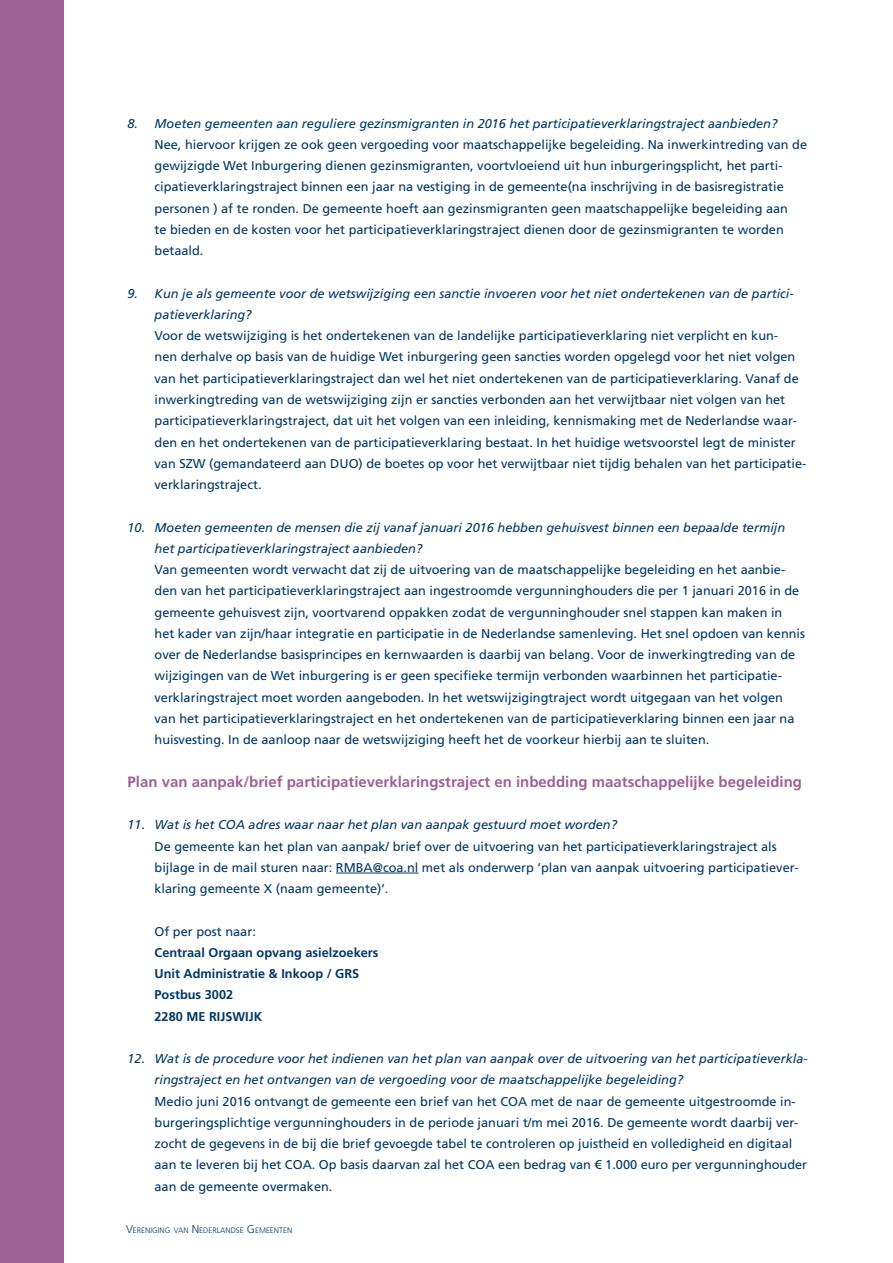
<style>
.page{position:relative;width:893px;height:1263px;background:#fff}
.page>*{position:absolute;margin:0;border:0;box-sizing:border-box;transform-origin:0 0}
._003_Tussenkop_1___1{font:700 15px "Frutiger LT Std";color:#a06197}
._005_Broodtekst___ta{font:12.75px/21.3px "Frutiger LT Std";color:#003865}
.t1{font:italic 12.75px/21.3px "Frutiger LT Std";color:#003865}
._005_Broodtekst___ta-2{font:700 12.75px "Frutiger LT Std";color:#003865}
.t2{font:300 7.8px "Frutiger LT Std";color:#003865}
.s1{font-size:11.25px}
</style>
<div class="page">
<div style="left:0;top:0;width:64px;height:1263px;background:#a06197"></div>
<hr style="left:336px;top:873px;width:82px;height:1px;background:#003865">
<p class="t1" style="left:128px;top:113px;width:651px">8. Moeten gemeenten aan reguliere gezinsmigranten in 2016 het participatieverklaringstraject aanbieden?</p>
<p class="_005_Broodtekst___ta" style="left:155px;top:134px;width:654px">Nee, hiervoor krijgen ze ook geen vergoeding voor maatschappelijke begeleiding. Na inwerkintreding van de gewijzigde Wet Inburgering dienen gezinsmigranten, voortvloeiend uit hun inburgeringsplicht, het parti&shy;cipatieverklaringstraject binnen een jaar na vestiging in de gemeente(na inschrijving in de basisregistratie personen ) af te ronden. De gemeente hoeft aan gezinsmigranten geen maatschappelijke begeleiding aan<br>te bieden en de kosten voor het participatieverklaringstraject dienen door de gezinsmigranten te worden betaald.</p>
<p class="t1" style="left:155px;top:283px;width:641px;text-indent:-27px">9. Kun je als gemeente voor de wetswijziging een sanctie invoeren voor het niet ondertekenen van de partici&shy;patieverklaring?</p>
<p class="_005_Broodtekst___ta" style="left:155px;top:325px;width:653px">Voor de wetswijziging is het ondertekenen van de landelijke participatieverklaring niet verplicht en kun-<br>nen derhalve op basis van de huidige Wet inburgering geen sancties worden opgelegd voor het niet volgen van het participatieverklaringstraject dan wel het niet ondertekenen van de participatieverklaring. Vanaf de inwerkingtreding van de wetswijziging zijn er sancties verbonden aan het verwijtbaar niet volgen van het participatieverklaringstraject, dat uit het volgen van een inleiding, kennismaking met de Nederlandse waar&shy;den en het ondertekenen van de participatieverklaring bestaat. In het huidige wetsvoorstel legt de minister van SZW (gemandateerd aan DUO) de boetes op voor het verwijtbaar niet tijdig behalen van het participatie&shy;verklaringstraject.</p>
<p class="t1" style="left:155px;top:517px;width:632px;text-indent:-27px">10. Moeten gemeenten de mensen die zij vanaf januari 2016 hebben gehuisvest binnen een bepaalde termijn het participatieverklaringstraject aanbieden?</p>
<p class="_005_Broodtekst___ta" style="left:155px;top:559px;width:652px">Van gemeenten wordt verwacht dat zij de uitvoering van de maatschappelijke begeleiding en het aanbie&shy;den van het participatieverklaringstraject aan ingestroomde vergunninghouders die per 1 januari 2016 in de gemeente gehuisvest zijn, voortvarend oppakken zodat de vergunninghouder snel stappen kan maken in het kader van zijn/haar integratie en participatie in de Nederlandse samenleving. Het snel opdoen van kennis over de Nederlandse basisprincipes en kernwaarden is daarbij van belang. Voor de inwerkingtreding van de wijzigingen van de Wet inburgering is er geen specifieke termijn verbonden waarbinnen het participatie&shy;verklaringstraject moet worden aangeboden. In het wetswijzigingtraject wordt uitgegaan van het volgen van het participatieverklaringstraject en het ondertekenen van de participatieverklaring binnen een jaar na huisvesting. In de aanloop naar de wetswijziging heeft het de voorkeur hierbij aan te sluiten.</p>
<p class="_003_Tussenkop_1___1" style="left:128px;top:773px;width:676px">Plan van aanpak/brief participatieverklaringstraject en inbedding maatschappelijke begeleiding</p>
<p class="t1" style="left:128px;top:814px;width:491px">11. Wat is het COA adres waar naar het plan van aanpak gestuurd moet worden?</p>
<p class="_005_Broodtekst___ta" style="left:155px;top:835px;width:646px">De gemeente kan het plan van aanpak/ brief over de uitvoering van het participatieverklaringstraject als bijlage in de mail sturen naar: RMBA@coa.nl met als onderwerp ‘plan van aanpak uitvoering participatiever&shy;klaring gemeente X (naam gemeente)’.</p>
<p class="_005_Broodtekst___ta" style="left:155px;top:920px;width:103px">Of per post naar:</p>
<p class="_005_Broodtekst___ta-2" style="left:155px;top:945px;width:225px">Centraal Orgaan opvang asielzoekers</p>
<p class="_005_Broodtekst___ta-2" style="left:155px;top:966px;width:206px">Unit Administratie &amp; Inkoop / GRS</p>
<p class="_005_Broodtekst___ta-2" style="left:155px;top:987px;width:80px">Postbus 3002</p>
<p class="_005_Broodtekst___ta-2" style="left:155px;top:1009px;width:109px">2280 ME RIJSWIJK</p>
<p class="t1" style="left:155px;top:1048px;width:655px;text-indent:-27px">12. Wat is de procedure voor het indienen van het plan van aanpak over de uitvoering van het participatieverkla&shy;ringstraject en het ontvangen van de vergoeding voor de maatschappelijke begeleiding?</p>
<p class="_005_Broodtekst___ta" style="left:155px;top:1090px;width:654px">Medio juni 2016 ontvangt de gemeente een brief van het COA met de naar de gemeente uitgestroomde in&shy;burgeringsplichtige vergunninghouders in de periode januari t/m mei 2016. De gemeente wordt daarbij ver&shy;zocht de gegevens in de bij die brief gevoegde tabel te controleren op juistheid en volledigheid en digitaal aan te leveren bij het COA. Op basis daarvan zal het COA een bedrag van € 1.000 euro per vergunninghouder aan de gemeente overmaken.</p>
<p class="t2" style="left:126px;top:1226px;width:168px"><span class="s1">V</span>ERENIGING VAN <span class="s1">N</span> EDERLANDSE <span class="s1">G</span> EMEENTEN</p>
</div>
